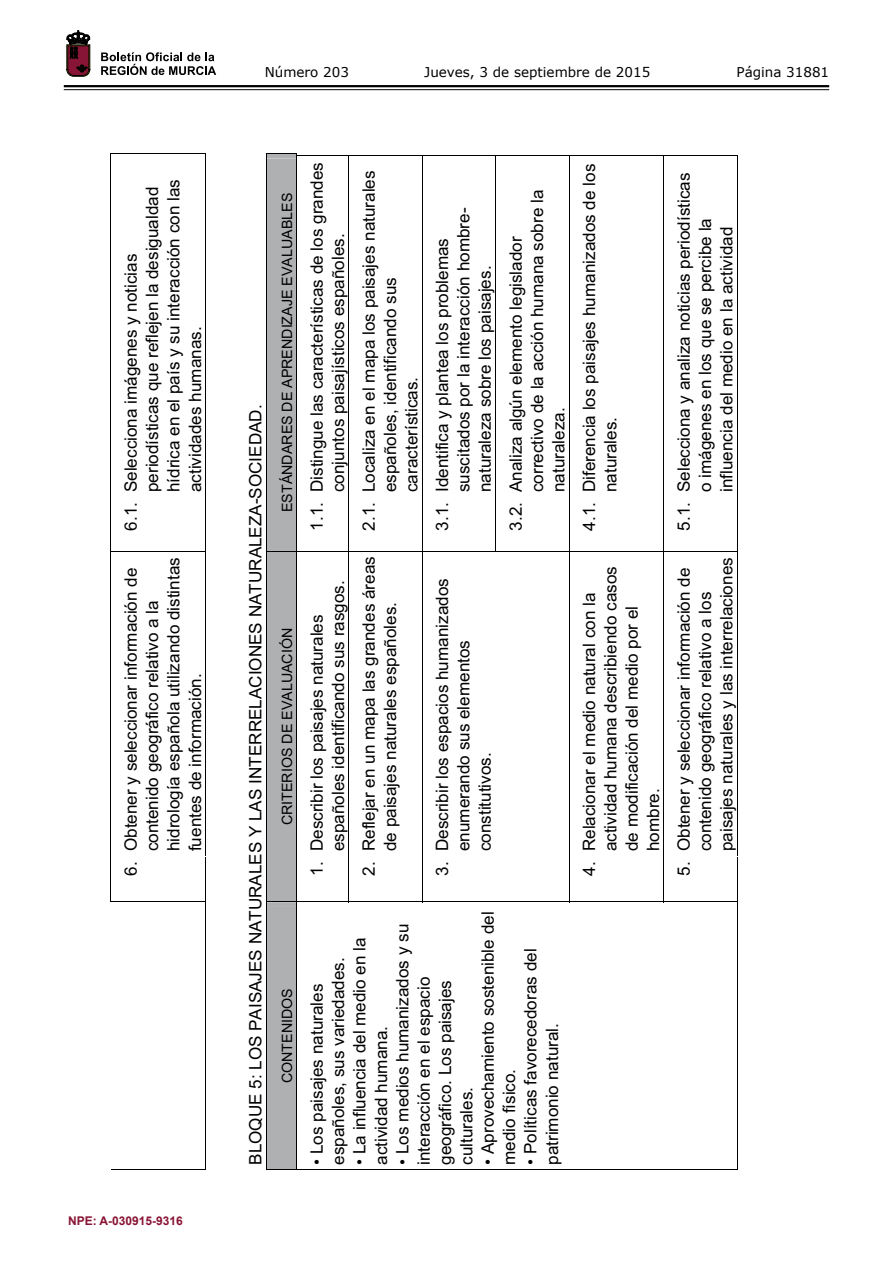
<style>
.page{position:relative;width:893px;height:1263px;background:#fff}
.page>*{position:absolute;margin:0;border:0;box-sizing:border-box;transform-origin:0 0}
.t1{font:17.1px/21.3px "Arial";color:#000}
.t2{font:14.25px "Arial";color:#000}
.t3{font:13.5px "Verdana";color:#000}
.t4{font:700 12px "Arial";color:#891536}
</style>
<div class="page">
<hr style="left:64px;top:85px;width:765px;height:2px;background:#000">
<hr style="left:64px;top:89px;width:765px;height:1px;background:#000">
<svg style="left:101px;top:52px;width:115px;height:23px"></svg>
<svg style="left:67px;top:31px;width:23px;height:45px"></svg>
<hr style="left:111px;top:153px;width:1px;height:749px;background:#000">
<hr style="left:111px;top:1169px;width:95px;height:1px;background:#000">
<hr style="left:205px;top:902px;width:1px;height:268px;background:#000">
<hr style="left:111px;top:901px;width:95px;height:1px;background:#000">
<hr style="left:205px;top:857px;width:1px;height:44px;background:#000">
<hr style="left:205px;top:552px;width:1px;height:304px;background:#000">
<hr style="left:111px;top:551px;width:95px;height:1px;background:#000">
<hr style="left:205px;top:498px;width:1px;height:53px;background:#000">
<hr style="left:205px;top:154px;width:1px;height:343px;background:#000">
<hr style="left:111px;top:153px;width:95px;height:1px;background:#000">
<div style="left:266px;top:153px;width:31px;height:1017px;background:#afb0b2"></div>
<hr style="left:297px;top:1169px;width:51px;height:1px;background:#000">
<hr style="left:297px;top:901px;width:51px;height:1px;background:#000">
<hr style="left:297px;top:551px;width:51px;height:1px;background:#000">
<hr style="left:297px;top:155px;width:51px;height:1px;background:#000">
<hr style="left:348px;top:155px;width:1px;height:747px;background:#000">
<hr style="left:349px;top:1169px;width:73px;height:1px;background:#000">
<hr style="left:349px;top:901px;width:73px;height:1px;background:#000">
<hr style="left:349px;top:551px;width:73px;height:1px;background:#000">
<hr style="left:349px;top:155px;width:73px;height:1px;background:#000">
<hr style="left:422px;top:155px;width:1px;height:747px;background:#000">
<hr style="left:423px;top:1169px;width:72px;height:1px;background:#000">
<hr style="left:423px;top:901px;width:72px;height:1px;background:#000">
<hr style="left:423px;top:551px;width:72px;height:1px;background:#000">
<hr style="left:423px;top:155px;width:72px;height:1px;background:#000">
<hr style="left:495px;top:155px;width:1px;height:397px;background:#000">
<hr style="left:496px;top:1169px;width:73px;height:1px;background:#000">
<hr style="left:496px;top:901px;width:73px;height:1px;background:#000">
<hr style="left:496px;top:551px;width:73px;height:1px;background:#000">
<hr style="left:496px;top:155px;width:73px;height:1px;background:#000">
<hr style="left:569px;top:155px;width:1px;height:747px;background:#000">
<hr style="left:569px;top:1169px;width:94px;height:1px;background:#000">
<hr style="left:569px;top:901px;width:94px;height:1px;background:#000">
<hr style="left:569px;top:551px;width:94px;height:1px;background:#000">
<hr style="left:569px;top:155px;width:94px;height:1px;background:#000">
<hr style="left:663px;top:155px;width:1px;height:747px;background:#000">
<hr style="left:664px;top:1169px;width:74px;height:1px;background:#000">
<hr style="left:737px;top:902px;width:1px;height:268px;background:#000">
<hr style="left:664px;top:901px;width:74px;height:1px;background:#000">
<hr style="left:737px;top:857px;width:1px;height:44px;background:#000">
<hr style="left:737px;top:552px;width:1px;height:304px;background:#000">
<hr style="left:664px;top:551px;width:74px;height:1px;background:#000">
<hr style="left:737px;top:498px;width:1px;height:53px;background:#000">
<hr style="left:737px;top:155px;width:1px;height:342px;background:#000">
<hr style="left:664px;top:155px;width:74px;height:1px;background:#000">
<p class="t1" style="left:120px;top:492px;width:314px;text-indent:-39px;rotate:-90deg">6.1. Selecciona imágenes y noticias periodísticas que reflejen la desigualdad hídrica en el país y su interacción con las actividades humanas.</p>
<p class="t1" style="left:120px;top:851px;width:295px;text-indent:-24px;rotate:-90deg">6. Obtener y seleccionar información de contenido geográfico relativo a la hidrología española utilizando distintas fuentes de información.</p>
<p class="t4" style="left:68px;top:1213px;width:116px">NPE: A-030915-9316</p>
<p class="t3" style="left:265px;top:62px;width:86px">Número 203</p>
<p class="t3" style="left:424px;top:62px;width:228px">Jueves, 3 de septiembre de 2015</p>
<p class="t3" style="left:736px;top:62px;width:94px">Página 31881</p>
<p class="t1" style="left:245px;top:1165px;width:762px;rotate:-90deg">BLOQUE 5: LOS PAISAJES NATURALES Y LAS INTERRELACIONES NATURALEZA-SOCIEDAD.</p>
<p class="t2" style="left:278px;top:512px;width:321px;rotate:-90deg">ESTÁNDARES DE APRENDIZAJE EVALUABLES</p>
<p class="t2" style="left:278px;top:825px;width:199px;rotate:-90deg">CRITERIOS DE EVALUACIÓN</p>
<p class="t2" style="left:278px;top:1083px;width:97px;rotate:-90deg">CONTENIDOS</p>
<p class="t1" style="left:306px;top:492px;width:331px;text-indent:-39px;rotate:-90deg">1.1. Distingue las características de los grandes conjuntos paisajísticos españoles.</p>
<p class="t1" style="left:306px;top:851px;width:272px;text-indent:-24px;rotate:-90deg">1. Describir los paisajes naturales españoles identificando sus rasgos.</p>
<p class="t1" style="left:358px;top:492px;width:323px;text-indent:-39px;rotate:-90deg">2.1. Localiza en el mapa los paisajes naturales españoles, identificando sus características.</p>
<p class="t1" style="left:358px;top:851px;width:296px;text-indent:-24px;rotate:-90deg">2. Reflejar en un mapa las grandes áreas de paisajes naturales españoles.</p>
<p class="t1" style="left:432px;top:492px;width:286px;text-indent:-39px;rotate:-90deg">3.1. Identifica y plantea los problemas suscitados por la interacción hombre&shy;naturaleza sobre los paisajes.</p>
<p class="t1" style="left:505px;top:492px;width:304px;text-indent:-39px;rotate:-90deg">3.2. Analiza algún elemento legislador correctivo de la acción humana sobre la naturaleza.</p>
<p class="t1" style="left:432px;top:851px;width:274px;text-indent:-24px;rotate:-90deg">3. Describir los espacios humanizados enumerando sus elementos constitutivos.</p>
<p class="t1" style="left:349px;top:1165px;width:229px;rotate:-90deg">• La influencia del medio en la actividad humana.</p>
<p class="t1" style="left:306px;top:1165px;width:209px;rotate:-90deg">• Los paisajes naturales españoles, sus variedades.</p>
<p class="t1" style="left:392px;top:1165px;width:242px;rotate:-90deg">• Los medios humanizados y su interacción en el espacio geográfico. Los paisajes culturales.</p>
<p class="t1" style="left:477px;top:1165px;width:255px;rotate:-90deg">• Aprovechamiento sostenible del medio físico.</p>
<p class="t1" style="left:520px;top:1165px;width:218px;rotate:-90deg">• Políticas favorecedoras del patrimonio natural.</p>
<p class="t1" style="left:579px;top:492px;width:330px;text-indent:-39px;rotate:-90deg">4.1. Diferencia los paisajes humanizados de los naturales.</p>
<p class="t1" style="left:579px;top:851px;width:286px;text-indent:-24px;rotate:-90deg">4. Relacionar el medio natural con la actividad humana describiendo casos de modificación del medio por el hombre.</p>
<p class="t1" style="left:673px;top:492px;width:321px;text-indent:-39px;rotate:-90deg">5.1. Selecciona y analiza noticias periodísticas o imágenes en los que se percibe la influencia del medio en la actividad</p>
<p class="t1" style="left:673px;top:851px;width:295px;text-indent:-24px;rotate:-90deg">5. Obtener y seleccionar información de contenido geográfico relativo a los paisajes naturales y las interrelaciones</p>
</div>
